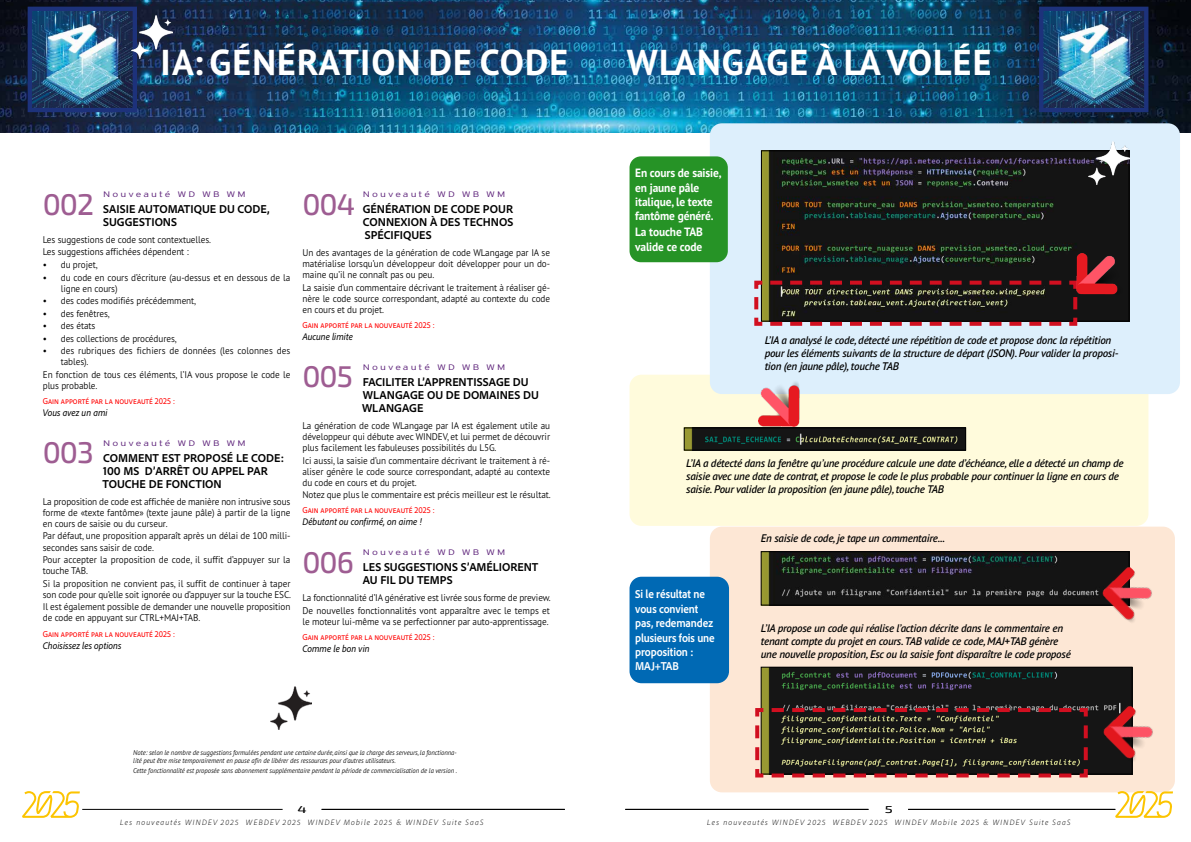
<style>
.page{position:relative;width:1191px;height:842px;background:#fff}
.page>*{position:absolute;margin:0;border:0;box-sizing:border-box;transform-origin:0 0}
.t1{font:700 36px "PT Sans Pro";letter-spacing:.03em;color:#fff}
.t2{font:500 30px "Exo 2.0";letter-spacing:-.035em;color:#9e5d92}
.t3{font:700 12px/13.2px "Adobe Clean";color:#000}
.t4{font:700 12px/14.4px "PT Sans Pro";letter-spacing:-.01em;color:#fff;scale:.95 1}
.t5{font:700 12px/14.4px "Adobe Clean";letter-spacing:-.01em;color:#fff;scale:.92 1}
.t6{font:italic 600 11px/13.2px "PT Sans Pro";letter-spacing:-.02em;color:#000}
.t7{font:italic 10px "Adobe Clean";color:#000;scale:.95 1}
.t8{font:500 10px "Exo 2.0";color:#000;scale:1.5 1}
.t9{font:300 9.7px/11.1px "PT Sans Pro";letter-spacing:-.01em;color:#000;scale:.95 1}
.t10{font:9px "Adobe Clean";color:#f00;scale:.92 1}
.t11{font:italic 300 8px "Adobe Clean";letter-spacing:.15em;color:#000}
.t12{font:300 8px "Interstate";letter-spacing:.2em;color:#5d227a;scale:1.3 1}
.t13{font:italic 300 7px/8.4px "PT Sans Pro";letter-spacing:-.01em;color:#000;scale:.95 1}
</style>
<div class="page">
<img style="left:0;top:0;width:1191px;height:133px">
<div style="left:629px;top:375px;width:519px;height:151px;background:#fffbdc;border-radius:12px"></div>
<div style="left:710px;top:123px;width:470px;height:271px;background:#ddeffc;border-radius:12px"></div>
<img style="left:763px;top:152px;width:364px;height:168px">
<div style="left:761px;top:150px;width:368px;height:172px;border:1px solid #000"></div>
<div style="left:629px;top:156px;width:99px;height:106px;background:#269326;border-radius:11px"></div>
<img style="left:1044px;top:12px;width:99px;height:95px">
<div style="left:1039px;top:7px;width:109px;height:105px;border:4px solid #1d327b"></div>
<div style="left:710px;top:527px;width:464px;height:265px;background:#fde7d5;border-radius:12px"></div>
<img style="left:763px;top:553px;width:364px;height:50px">
<div style="left:761px;top:551px;width:368px;height:54px;border:1px solid #000"></div>
<img style="left:763px;top:669px;width:367px;height:103px">
<div style="left:761px;top:667px;width:371px;height:107px;border:1px solid #000"></div>
<img style="left:686px;top:430px;width:278px;height:18px">
<div style="left:684px;top:428px;width:282px;height:22px;border:1px solid #000"></div>
<div style="left:629px;top:577px;width:100px;height:106px;background:#0069b4;border-radius:12px"></div>
<svg style="left:754px;top:279px;width:325px;height:47px;background:#402b28"></svg>
<img style="left:1076px;top:254px;width:46px;height:41px">
<img style="left:758px;top:382px;width:41px;height:44px">
<img style="left:1099px;top:565px;width:53px;height:57px">
<img style="left:1100px;top:704px;width:53px;height:61px">
<img style="left:33px;top:12px;width:99px;height:95px">
<div style="left:28px;top:7px;width:109px;height:105px;border:4px solid #1d327b"></div>
<svg style="left:755px;top:706px;width:334px;height:72px;background:#3d2d27"></svg>
<img style="left:131px;top:16px;width:41px;height:42px">
<img style="left:1089px;top:142px;width:40px;height:42px">
<img style="left:270px;top:686px;width:41px;height:43px">
<svg style="left:22px;top:791px;width:58px;height:27px"></svg>
<hr style="left:82px;top:809px;width:201px;height:1px;background:#000">
<svg style="left:1115px;top:791px;width:58px;height:27px"></svg>
<hr style="left:908px;top:809px;width:207px;height:1px;background:#000">
<hr style="left:625px;top:809px;width:243px;height:1px;background:#000">
<hr style="left:322px;top:809px;width:243px;height:1px;background:#000">
<h1 class="t1" style="left:161px;top:38px;width:409px">IA: GÉNÉRATION DE CODE</h1>
<h1 class="t1" style="left:627px;top:38px;width:366px">WLANGAGE À LA VOLÉE</h1>
<h2 class="t2" style="left:43px;top:186px;width:53px">002</h2>
<p class="t12" style="left:103px;top:190px;width:111px">Nouveauté WD WB WM</p>
<p class="t3" style="left:103px;top:202px;width:168px">SAISIE AUTOMATIQUE DU CODE,<br>SUGGESTIONS</p>
<p class="t9" style="left:43px;top:233px;width:179px;line-height:12.5px">Les suggestions de code sont contextuelles.<br>Les suggestions affichées dépendent :</p>
<p class="t9" style="left:43px;top:259px;width:59px">• du projet,</p>
<p class="t9" style="left:61px;top:271px;width:243px;text-indent:-18px">• du code en cours d’écriture (au-dessus et en dessous de la ligne en cours)</p>
<p class="t9" style="left:43px;top:295px;width:163px">• des codes modifiés précédemment,</p>
<p class="t9" style="left:43px;top:307px;width:72px">• des fenêtres,</p>
<p class="t9" style="left:43px;top:320px;width:57px">• des états</p>
<p class="t9" style="left:43px;top:332px;width:142px">• des collections de procédures,</p>
<p class="t9" style="left:61px;top:345px;width:243px;text-indent:-18px">• des rubriques des fichiers de données (les colonnes des tables).</p>
<p class="t9" style="left:43px;top:368px;width:262px">En fonction de tous ces éléments, l’IA vous propose le code le plus probable.</p>
<p class="t10" style="left:43px;top:395px;width:145px">Gain apporté par la nouveauté 2025 :</p>
<p class="t7" style="left:43px;top:406px;width:70px">Vous avez un ami</p>
<h2 class="t2" style="left:43px;top:435px;width:53px">003</h2>
<p class="t12" style="left:103px;top:438px;width:111px">Nouveauté WD WB WM</p>
<p class="t3" style="left:102px;top:450px;width:183px">COMMENT EST PROPOSÉ LE CODE:<br>100 MS D’ARRÊT OU APPEL PAR<br>TOUCHE DE FONCTION</p>
<p class="t9" style="left:43px;top:495px;width:262px;text-align:justify">La proposition de code est affichée de manière non intrusive sous forme de «texte fantôme» (texte jaune pâle) à partir de la ligne en cours de saisie ou du curseur.</p>
<p class="t9" style="left:43px;top:530px;width:262px">Par défaut, une proposition apparaît après un délai de 100 milli&shy;secondes sans saisir de code.</p>
<p class="t9" style="left:43px;top:554px;width:262px">Pour accepter la proposition de code, il suffit d’appuyer sur la touche TAB.</p>
<p class="t9" style="left:43px;top:577px;width:263px">Si la proposition ne convient pas, il suffit de continuer à taper son code pour qu’elle soit ignorée ou d’appuyer sur la touche ESC.</p>
<p class="t9" style="left:43px;top:601px;width:262px">Il est également possible de demander une nouvelle proposition de code en appuyant sur CTRL+MAJ+TAB.</p>
<p class="t10" style="left:43px;top:628px;width:145px">Gain apporté par la nouveauté 2025 :</p>
<p class="t7" style="left:43px;top:639px;width:84px">Choisissez les options</p>
<h2 class="t2" style="left:302px;top:186px;width:54px">004</h2>
<p class="t12" style="left:363px;top:190px;width:111px">Nouveauté WD WB WM</p>
<p class="t3" style="left:363px;top:202px;width:152px;text-align:justify">GÉNÉRATION DE CODE POUR CONNEXION À DES TECHNOS SPÉCIFIQUES</p>
<p class="t9" style="left:302px;top:247px;width:262px;text-align:justify">Un des avantages de la génération de code WLangage par IA se matérialise lorsqu’un développeur doit développer pour un do&shy;maine qu’il ne connaît pas ou peu.</p>
<p class="t9" style="left:302px;top:282px;width:262px;text-align:justify">La saisie d’un commentaire décrivant le traitement à réaliser gé&shy;nère le code source correspondant, adapté au contexte du code en cours et du projet.</p>
<p class="t10" style="left:302px;top:319px;width:145px">Gain apporté par la nouveauté 2025 :</p>
<p class="t7" style="left:302px;top:330px;width:55px">Aucune limite</p>
<h2 class="t2" style="left:302px;top:359px;width:52px">005</h2>
<p class="t12" style="left:363px;top:362px;width:111px">Nouveauté WD WB WM</p>
<p class="t3" style="left:362px;top:375px;width:178px">FACILITER L’APPRENTISSAGE DU<br>WLANGAGE OU DE DOMAINES DU<br>WLANGAGE</p>
<p class="t9" style="left:302px;top:420px;width:262px;text-align:justify">La génération de code WLangage par IA est également utile au développeur qui débute avec WINDEV, et lui permet de découvrir plus facilement les fabuleuses possibilités du L5G.</p>
<p class="t9" style="left:302px;top:454px;width:262px;text-align:justify">Ici aussi, la saisie d’un commentaire décrivant le traitement à ré&shy;aliser génère le code source correspondant, adapté au contexte du code en cours et du projet.</p>
<p class="t9" style="left:302px;top:489px;width:263px">Notez que plus le commentaire est précis meilleur est le résultat.</p>
<p class="t10" style="left:302px;top:505px;width:145px">Gain apporté par la nouveauté 2025 :</p>
<p class="t7" style="left:302px;top:516px;width:127px">Débutant ou confirmé, on aime !</p>
<h2 class="t2" style="left:302px;top:544px;width:53px">006</h2>
<p class="t12" style="left:363px;top:548px;width:111px">Nouveauté WD WB WM</p>
<p class="t3" style="left:363px;top:560px;width:177px">LES SUGGESTIONS S’AMÉLIORENT<br>AU FIL DU TEMPS</p>
<p class="t9" style="left:302px;top:591px;width:263px;line-height:12.5px">La fonctionnalité d’IA générative est livrée sous forme de preview.<br>De nouvelles fonctionnalités vont apparaître avec le temps et</p>
<p class="t9" style="left:302px;top:615px;width:261px">le moteur lui-même va se perfectionner par auto-apprentissage.</p>
<p class="t10" style="left:302px;top:631px;width:145px">Gain apporté par la nouveauté 2025 :</p>
<p class="t7" style="left:302px;top:642px;width:72px">Comme le bon vin</p>
<p class="t13" style="left:133px;top:748px;width:342px">Note: selon le nombre de suggestions formulées pendant une certaine durée, ainsi que la charge des serveurs, la fonctionna&shy;lité peut être mise temporairement en pause afin de libérer des ressources pour d’autres utilisateurs.</p>
<p class="t13" style="left:133px;top:766px;width:342px">Cette fonctionnalité est proposée sans abonnement supplémentaire pendant la période de commercialisation de la version .</p>
<p class="t4" style="left:635px;top:166px;width:93px">En cours de saisie, en jaune pâle italique, le texte fantôme généré.</p>
<p class="t4" style="left:635px;top:225px;width:73px">La touche TAB valide ce code</p>
<p class="t6" style="left:764px;top:333px;width:355px">L’IA a analysé le code, détecté une répétition de code et propose donc la répétition pour les éléments suivants de la structure de départ (JSON). Pour valider la proposi&shy;tion (en jaune pâle), touche TAB</p>
<p class="t6" style="left:686px;top:456px;width:439px">L’IA a détecté dans la fenêtre qu’une procédure calcule une date d’échéance, elle a détecté un champ de saisie avec une date de contrat, et propose le code le plus probable pour continuer la ligne en cours de saisie. Pour valider la proposition (en jaune pâle), touche TAB</p>
<p class="t5" style="left:635px;top:587px;width:88px">Si le résultat ne vous convient pas, redemandez plusieurs fois une proposition :<br>MAJ+TAB</p>
<p class="t6" style="left:761px;top:531px;width:185px">En saisie de code, je tape un commentaire...</p>
<p class="t6" style="left:761px;top:621px;width:311px">L’IA propose un code qui réalise l’action décrite dans le commentaire en tenant compte du projet en cours. TAB valide ce code, MAJ+TAB génère une nouvelle proposition, Esc ou la saisie font disparaître le code proposé</p>
<p class="t8" style="left:297px;top:803px;width:8px">4</p>
<p class="t8" style="left:885px;top:803px;width:7px">5</p>
<p class="t11" style="left:707px;top:817px;width:365px">Les nouveautés WINDEV 2025 WEBDEV 2025 WINDEV Mobile 2025 &amp; WINDEV Suite SaaS</p>
<p class="t11" style="left:120px;top:817px;width:365px">Les nouveautés WINDEV 2025 WEBDEV 2025 WINDEV Mobile 2025 &amp; WINDEV Suite SaaS</p>
</div>
